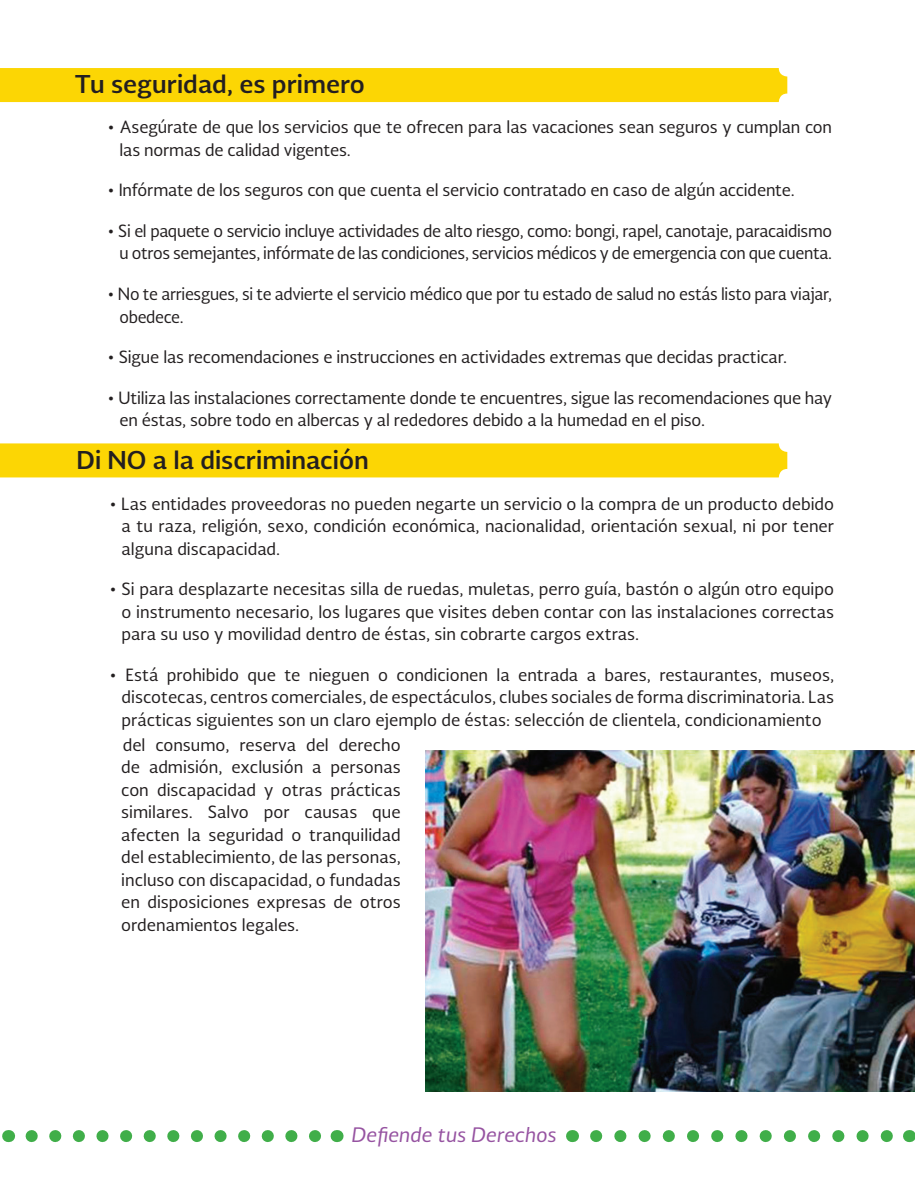
<style>
.page{position:relative;width:915px;height:1191px;background:#fff}
.page>*{position:absolute;margin:0;border:0;box-sizing:border-box;transform-origin:0 0}
.t1{font:700 24px "Soberana Sans";color:#231f20}
.t2{font:italic 19.5px "Soberana Sans";color:#9653a1}
.t3{font:16.5px/22.5px "Soberana Sans";letter-spacing:-.01em;color:#231f20;text-align:justify}
.t4{font:16.5px/22.5px "Soberana Sans";letter-spacing:-.01em;color:#231f20;scale:.96 1}
</style>
<div class="page">
<div style="left:0;top:443px;width:787px;height:34px;background:#fcd604"></div>
<div style="left:0;top:68px;width:787px;height:34px;background:#fcd604"></div>
<img style="left:425px;top:750px;width:489px;height:341px">
<svg style="left:596px;top:1130px;width:297px;height:12px"></svg>
<svg style="left:572px;top:1130px;width:1px;height:12px"></svg>
<svg style="left:908px;top:1130px;width:1px;height:12px"></svg>
<svg style="left:32px;top:1130px;width:289px;height:12px"></svg>
<svg style="left:8px;top:1130px;width:1px;height:12px"></svg>
<svg style="left:336px;top:1130px;width:1px;height:12px"></svg>
<h1 class="t1" style="left:74px;top:68px;width:292px">Tu seguridad, es primero</h1>
<p class="t3" style="left:119px;top:116px;width:713px;text-indent:-12px">• Asegúrate de que los servicios que te ofrecen para las vacaciones sean seguros y cumplan con las normas de calidad vigentes.</p>
<p class="t3" style="left:107px;top:179px;width:688px">• Infórmate de los seguros con que cuenta el servicio contratado en caso de algún accidente.</p>
<p class="t3" style="left:107px;top:219px;width:725px;text-align:right">• Si el paquete o servicio incluye actividades de alto riesgo, como: bongi, rapel, canotaje, paracaidismo u otros semejantes, infórmate de las condiciones, servicios médicos y de emergencia con que cuenta.</p>
<p class="t4" style="left:119px;top:282px;width:743px;text-indent:-12px">• No te arriesgues, si te advierte el servicio médico que por tu estado de salud no estás listo para viajar, obedece.</p>
<p class="t3" style="left:107px;top:345px;width:680px">• Sigue las recomendaciones e instrucciones en actividades extremas que decidas practicar.</p>
<p class="t3" style="left:119px;top:386px;width:713px;text-indent:-12px">• Utiliza las instalaciones correctamente donde te encuentres, sigue las recomendaciones que hay en éstas, sobre todo en albercas y al rededores debido a la humedad en el piso.</p>
<h1 class="t1" style="left:77px;top:444px;width:293px">Di NO a la discriminación</h1>
<p class="t3" style="left:122px;top:491px;width:713px;text-indent:-12px">• Las entidades proveedoras no pueden negarte un servicio o la compra de un producto debido a tu raza, religión, sexo, condición económica, nacionalidad, orientación sexual, ni por tener alguna discapacidad.</p>
<p class="t3" style="left:122px;top:577px;width:713px;text-indent:-12px">• Si para desplazarte necesitas silla de ruedas, muletas, perro guía, bastón o algún otro equipo o instrumento necesario, los lugares que visites deben contar con las instalaciones correctas para su uso y movilidad dentro de éstas, sin cobrarte cargos extras.</p>
<p class="t3" style="left:122px;top:662px;width:713px;text-indent:-12px">• Está prohibido que te nieguen o condicionen la entrada a bares, restaurantes, museos, discotecas, centros comerciales, de espectáculos, clubes sociales de forma discriminatoria. Las prácticas siguientes son un claro ejemplo de éstas: selección de clientela, condicionamiento</p>
<p class="t3" style="left:121px;top:733px;width:281px">del consumo, reserva del derecho de admisión, exclusión a personas con discapacidad y otras prácticas similares. Salvo por causas que afecten la seguridad o tranquilidad del establecimiento, de las personas, incluso con discapacidad, o fundadas en disposiciones expresas de otros ordenamientos legales.</p>
<p class="t2" style="left:352px;top:1122px;width:206px">Defiende tus Derechos</p>
</div>
